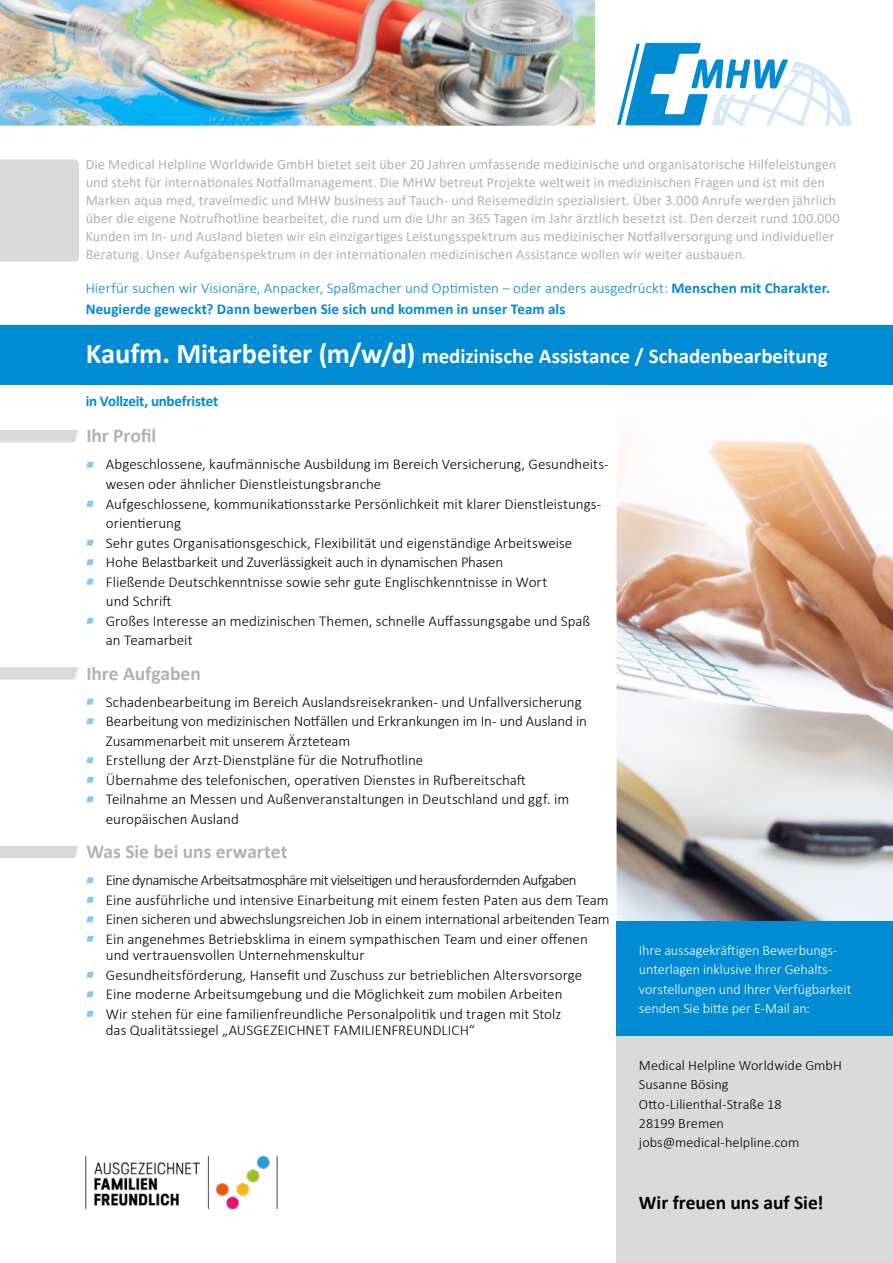
<style>
.page{position:relative;width:893px;height:1263px;background:#fff}
.page>*{position:absolute;margin:0;border:0;box-sizing:border-box;transform-origin:0 0}
.t1{font:700 21px "Calibri";color:#fff}
.t2{font:700 19.5px "Calibri";letter-spacing:-.005em;color:#b3b2b2}
.t3{font:700 19.5px "Calibri";color:#000}
.t4{font:300 15px/19.5px "Calibri";color:#000}
.t5{font:300 15px/21px "Calibri";color:#008bd2}
.t6{font:700 15px "Calibri";letter-spacing:-.015em;color:#008bd2}
.t7{font:14.25px/18px "Calibri";letter-spacing:.005em;color:#b3b2b2}
.t8{font:300 14.25px/19.5px "Calibri";letter-spacing:-.01em;color:#fff}
.t9{font:300 14.25px/19.5px "Calibri";letter-spacing:.005em;color:#000}
.s1{font-weight:700}
.s2{font-size:28.5px}
</style>
<div class="page">
<img style="left:0;top:0;width:595px;height:126px">
<svg style="left:617px;top:43px;width:235px;height:83px"></svg>
<svg style="left:0;top:667px;width:78px;height:12px"></svg>
<svg style="left:0;top:846px;width:78px;height:12px"></svg>
<img style="left:617px;top:427px;width:276px;height:494px">
<div style="left:617px;top:921px;width:276px;height:115px;background:#008bd2"></div>
<div style="left:617px;top:1036px;width:276px;height:227px;background:#dadada"></div>
<div style="left:0;top:325px;width:893px;height:60px;background:#008bd2"></div>
<svg style="left:86px;top:462px;width:8px;height:6px"></svg>
<svg style="left:86px;top:501px;width:8px;height:6px"></svg>
<svg style="left:86px;top:540px;width:8px;height:6px"></svg>
<svg style="left:86px;top:559px;width:8px;height:6px"></svg>
<svg style="left:86px;top:579px;width:8px;height:6px"></svg>
<svg style="left:86px;top:618px;width:8px;height:6px"></svg>
<svg style="left:86px;top:699px;width:8px;height:6px"></svg>
<svg style="left:86px;top:718px;width:8px;height:6px"></svg>
<svg style="left:86px;top:757px;width:8px;height:6px"></svg>
<svg style="left:86px;top:777px;width:8px;height:6px"></svg>
<svg style="left:86px;top:796px;width:8px;height:6px"></svg>
<svg style="left:86px;top:877px;width:8px;height:6px"></svg>
<svg style="left:86px;top:897px;width:8px;height:6px"></svg>
<svg style="left:86px;top:916px;width:8px;height:6px"></svg>
<svg style="left:86px;top:936px;width:8px;height:6px"></svg>
<svg style="left:86px;top:972px;width:8px;height:6px"></svg>
<svg style="left:86px;top:991px;width:8px;height:6px"></svg>
<svg style="left:86px;top:1011px;width:8px;height:6px"></svg>
<svg style="left:0;top:430px;width:78px;height:12px"></svg>
<img style="left:86px;top:1156px;width:192px;height:53px">
<div style="left:0;top:159px;width:79px;height:102px;background:#dadada"></div>
<p class="t7" style="left:86px;top:155px;width:755px">Die Medical Helpline Worldwide GmbH bietet seit über 20 Jahren umfassende medizinische und organisatorische Hilfeleistungen und steht für internationales Notfallmanagement. Die MHW betreut Projekte weltweit in medizinischen Fragen und ist mit den Marken aqua med, travelmedic und MHW business auf Tauch- und Reisemedizin spezialisiert. Über 3.000 Anrufe werden jährlich über die eigene Notrufhotline bearbeitet, die rund um die Uhr an 365 Tagen im Jahr ärztlich besetzt ist. Den derzeit rund 100.000<br>Kunden im In- und Ausland bieten wir ein einzigartiges Leistungsspektrum aus medizinischer Notfallversorgung und individueller Beratung. Unser Aufgabenspektrum in der internationalen medizinischen Assistance wollen wir weiter ausbauen.</p>
<p class="t5" style="left:86px;top:278px;width:746px">Hierfür suchen wir Visionäre, Anpacker, Spaßmacher und Optimisten – oder anders ausgedrückt: <span class="s1">Menschen mit Charakter.<br>Neugierde geweckt? Dann bewerben Sie sich und kommen in unser Team als</span></p>
<h1 class="t1" style="left:86px;top:341px;width:744px"><span class="s2">Kaufm. Mitarbeiter (m/w/d)</span> medizinische Assistance / Schadenbearbeitung</h1>
<p class="t6" style="left:86px;top:390px;width:134px">in Vollzeit, unbefristet</p>
<h2 class="t2" style="left:86px;top:422px;width:72px">Ihr Profil</h2>
<p class="t4" style="left:106px;top:455px;width:504px">Abgeschlossene, kaufmännische Ausbildung im Bereich Versicherung, Gesundheits&shy;wesen oder ähnlicher Dienstleistungsbranche<br>Aufgeschlossene, kommunikationsstarke Persönlichkeit mit klarer Dienstleistungs&shy;orientierung<br>Sehr gutes Organisationsgeschick, Flexibilität und eigenständige Arbeitsweise<br>Hohe Belastbarkeit und Zuverlässigkeit auch in dynamischen Phasen<br>Fließende Deutschkenntnisse sowie sehr gute Englischkenntnisse in Wort<br>und Schrift<br>Großes Interesse an medizinischen Themen, schnelle Auffassungsgabe und Spaß an Teamarbeit</p>
<h2 class="t2" style="left:86px;top:659px;width:116px">Ihre Aufgaben</h2>
<p class="t4" style="left:106px;top:692px;width:482px">Schadenbearbeitung im Bereich Auslandsreisekranken- und Unfallversicherung Bearbeitung von medizinischen Notfällen und Erkrankungen im In- und Ausland in Zusammenarbeit mit unserem Ärzteteam<br>Erstellung der Arzt-Dienstpläne für die Notrufhotline<br>Übernahme des telefonischen, operativen Dienstes in Rufbereitschaft Teilnahme an Messen und Außenveranstaltungen in Deutschland und ggf. im europäischen Ausland</p>
<h2 class="t2" style="left:86px;top:838px;width:203px">Was Sie bei uns erwartet</h2>
<p class="t4" style="left:106px;top:870px;width:505px">Eine dynamische Arbeitsatmosphäre mit vielseitigen und herausfordernden Aufgaben<br>Eine ausführliche und intensive Einarbeitung mit einem festen Paten aus dem Team Einen sicheren und abwechslungsreichen Job in einem international arbeitenden Team Ein angenehmes Betriebsklima in einem sympathischen Team und einer offenen</p>
<p class="t4" style="left:106px;top:945px;width:478px">und vertrauensvollen Unternehmenskultur<br>Gesundheitsförderung, Hansefit und Zuschuss zur betrieblichen Altersvorsorge Eine moderne Arbeitsumgebung und die Möglichkeit zum mobilen Arbeiten Wir stehen für eine familienfreundliche Personalpolitik und tragen mit Stolz</p>
<p class="t4" style="left:106px;top:1020px;width:371px">das Qualitätssiegel „AUSGEZEICHNET FAMILIENFREUNDLICH“</p>
<p class="t8" style="left:639px;top:940px;width:214px">Ihre aussagekräftigen Bewerbungs&shy;unterlagen inklusive Ihrer Gehalts&shy;vorstellungen und Ihrer Verfügbarkeit senden Sie bitte per E-Mail an:</p>
<p class="t9" style="left:639px;top:1055px;width:204px">Medical Helpline Worldwide GmbH<br>Susanne Bösing<br>Otto-Lilienthal-Straße 18<br>28199 Bremen jobs@medical-helpline.com</p>
<h2 class="t3" style="left:639px;top:1189px;width:186px">Wir freuen uns auf Sie!</h2>
</div>
